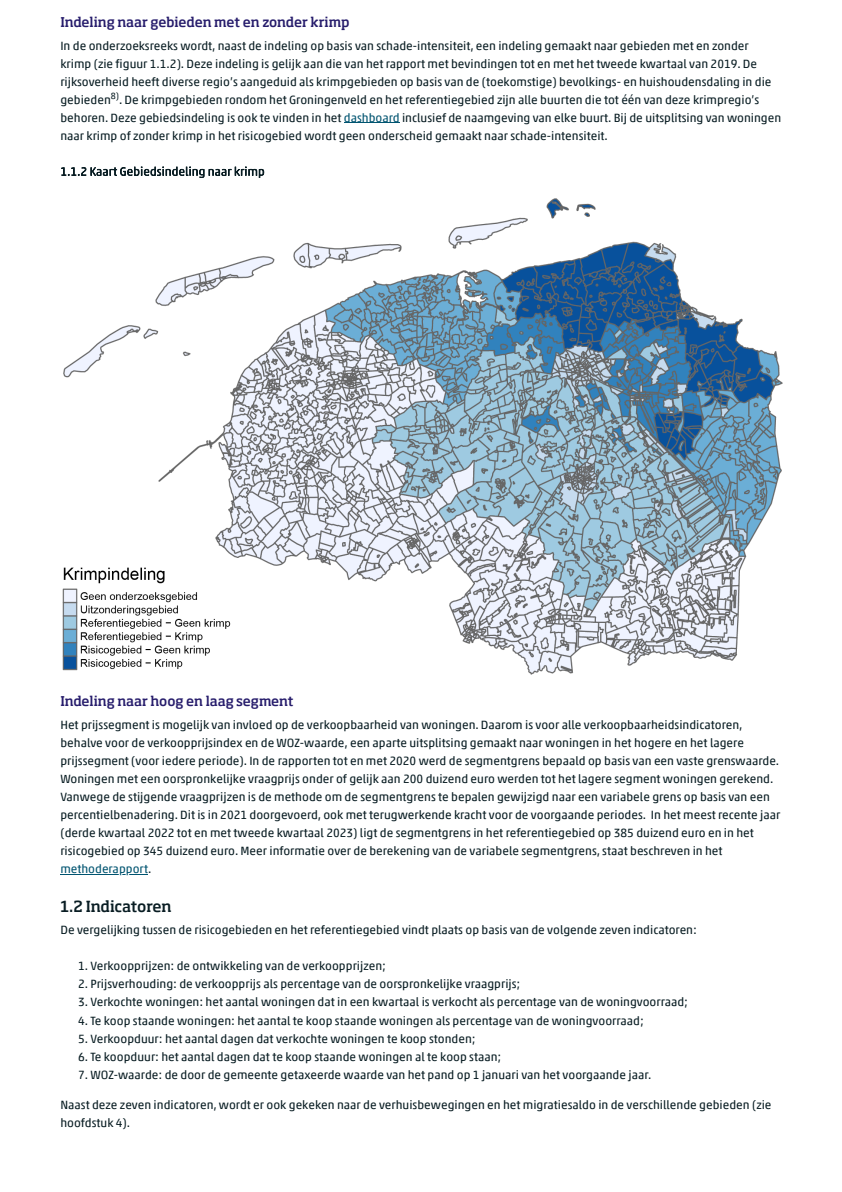
<style>
.page{position:relative;width:842px;height:1192px;background:#fff}
.page>*{position:absolute;margin:0;border:0;box-sizing:border-box;transform-origin:0 0}
.t1{font:500 15px "Soho W01";letter-spacing:-.015em;color:#091d23}
.t2{font:500 13.2px "Soho W01";letter-spacing:-.01em;color:#271d6c}
.t3{font:12px/18px "Akko W01";color:#091d23}
.t4{font:9px "Akko W01";color:#091d23}
.s1{color:#005470}
</style>
<div class="page">
<hr style="left:344px;top:122px;width:56px;height:1px;background:#005470">
<svg style="left:61px;top:166px;width:203px;height:12px"></svg>
<img style="left:62px;top:199px;width:720px;height:475px">
<hr style="left:60px;top:873px;width:88px;height:1px;background:#005470">
<h3 class="t2" style="left:60px;top:14px;width:291px">Indeling naar gebieden met en zonder krimp</h3>
<p class="t3" style="left:60px;top:36px;width:722px">In de onderzoeksreeks wordt, naast de indeling op basis van schade-intensiteit, een indeling gemaakt naar gebieden met en zonder krimp (zie figuur 1.1.2). Deze indeling is gelijk aan die van het rapport met bevindingen tot en met het tweede kwartaal van 2019. De rijksoverheid heeft diverse regio’s aangeduid als krimpgebieden op basis van de (toekomstige) bevolkings- en huishoudensdaling in die gebieden . De krimpgebieden rondom het Groningenveld en het referentiegebied zijn alle buurten die tot één van deze krimpregio’s behoren. Deze gebiedsindeling is ook te vinden in het <span class="s1">dashboard</span> inclusief de naamgeving van elke buurt. Bij de uitsplitsing van woningen naar krimp of zonder krimp in het risicogebied wordt geen onderscheid gemaakt naar schade-intensiteit.</p>
<p class="t4" style="left:111px;top:90px;width:10px">8)</p>
<h3 class="t2" style="left:60px;top:693px;width:235px">Indeling naar hoog en laag segment</h3>
<p class="t3" style="left:60px;top:715px;width:721px">Het prijssegment is mogelijk van invloed op de verkoopbaarheid van woningen. Daarom is voor alle verkoopbaarheidsindicatoren, behalve voor de verkoopprijsindex en de WOZ-waarde, een aparte uitsplitsing gemaakt naar woningen in het hogere en het lagere prijssegment (voor iedere periode). In de rapporten tot en met 2020 werd de segmentgrens bepaald op basis van een vaste grenswaarde.<br>Woningen met een oorspronkelijke vraagprijs onder of gelijk aan 200 duizend euro werden tot het lagere segment woningen gerekend.<br>Vanwege de stijgende vraagprijzen is de methode om de segmentgrens te bepalen gewijzigd naar een variabele grens op basis van een percentielbenadering. Dit is in 2021 doorgevoerd, ook met terugwerkende kracht voor de voorgaande periodes. In het meest recente jaar (derde kwartaal 2022 tot en met tweede kwartaal 2023) ligt de segmentgrens in het referentiegebied op 385 duizend euro en in het risicogebied op 345 duizend euro. Meer informatie over de berekening van de variabele segmentgrens, staat beschreven in het <span class="s1">methoderapport</span>.</p>
<h2 class="t1" style="left:60px;top:896px;width:113px">1.2 Indicatoren</h2>
<p class="t3" style="left:60px;top:921px;width:638px">De vergelijking tussen de risicogebieden en het referentiegebied vindt plaats op basis van de volgende zeven indicatoren:</p>
<p class="t3" style="left:78px;top:957px;width:309px">1. Verkoopprijzen: de ontwikkeling van de verkoopprijzen;</p>
<p class="t3" style="left:78px;top:975px;width:444px">2. Prijsverhouding: de verkoopprijs als percentage van de oorspronkelijke vraagprijs;</p>
<p class="t3" style="left:78px;top:993px;width:611px">3. Verkochte woningen: het aantal woningen dat in een kwartaal is verkocht als percentage van de woningvoorraad;</p>
<p class="t3" style="left:78px;top:1011px;width:567px">4. Te koop staande woningen: het aantal te koop staande woningen als percentage van de woningvoorraad;</p>
<p class="t3" style="left:78px;top:1029px;width:399px">5. Verkoopduur: het aantal dagen dat verkochte woningen te koop stonden;</p>
<p class="t3" style="left:78px;top:1047px;width:425px">6. Te koopduur: het aantal dagen dat te koop staande woningen al te koop staan;</p>
<p class="t3" style="left:78px;top:1065px;width:575px">7. WOZ-waarde: de door de gemeente getaxeerde waarde van het pand op 1 januari van het voorgaande jaar.</p>
<p class="t3" style="left:60px;top:1095px;width:713px">Naast deze zeven indicatoren, wordt er ook gekeken naar de verhuisbewegingen en het migratiesaldo in de verschillende gebieden (zie hoofdstuk 4).</p>
</div>
